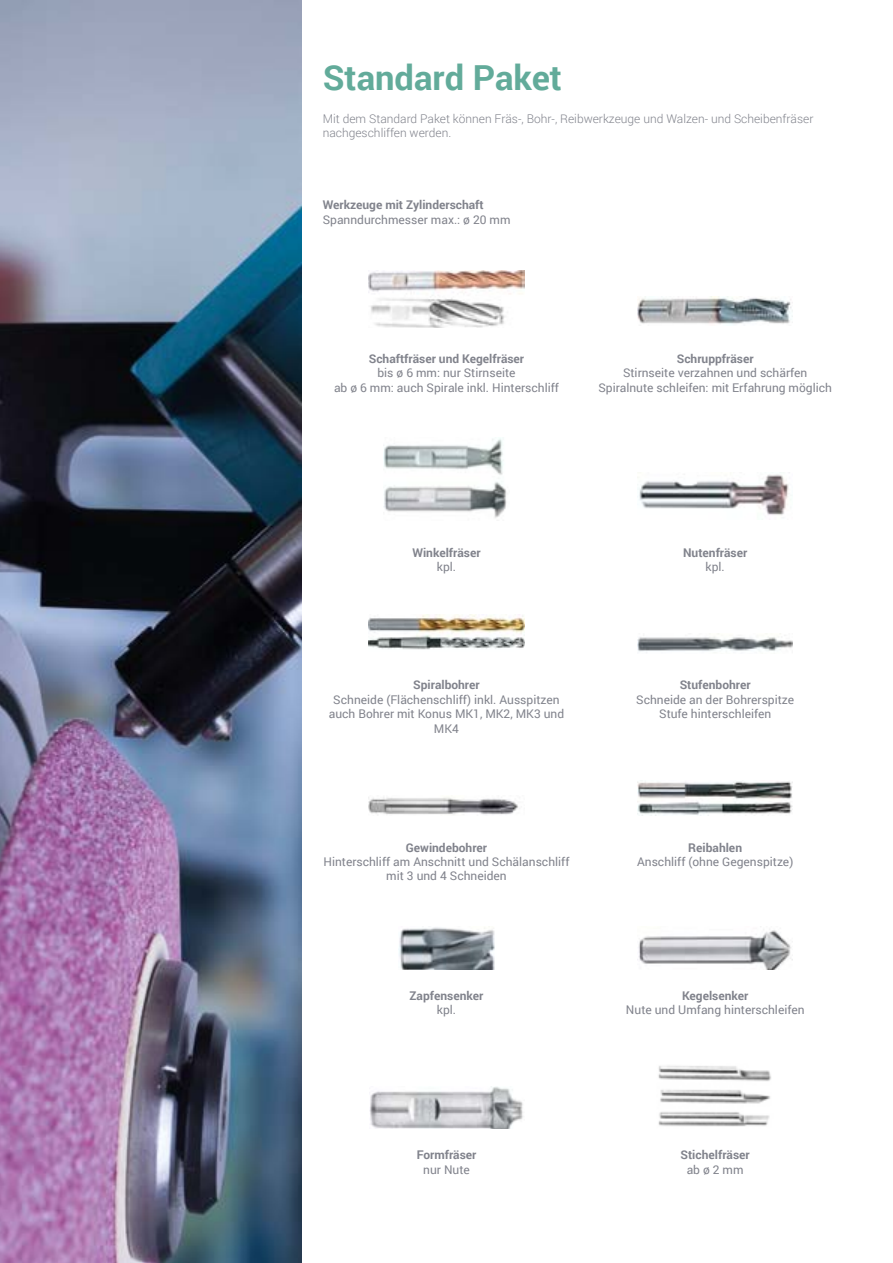
<style>
.page{position:relative;width:893px;height:1263px;background:#fff}
.page>*{position:absolute;margin:0;border:0;box-sizing:border-box;transform-origin:0 0}
.t1{font:700 34.5px "Roboto";color:#62ab9a}
.t2{font:12px/14.4px "Roboto";color:#81838c;text-align:center}
.t3{font:700 12px "Roboto";color:#81838c}
.t4{font:300 12px/14.4px "Roboto";color:#81838c}
</style>
<div class="page">
<img style="left:0;top:0;width:301px;height:1263px">
<img style="left:369px;top:271px;width:155px;height:56px">
<img style="left:384px;top:438px;width:123px;height:80px">
<img style="left:369px;top:614px;width:155px;height:36px">
<img style="left:369px;top:797px;width:149px;height:18px">
<img style="left:638px;top:296px;width:155px;height:28px">
<img style="left:639px;top:472px;width:151px;height:43px">
<img style="left:638px;top:633px;width:155px;height:19px">
<img style="left:638px;top:781px;width:155px;height:34px">
<img style="left:399px;top:927px;width:96px;height:42px">
<img style="left:638px;top:930px;width:155px;height:39px">
<img style="left:369px;top:1086px;width:154px;height:43px">
<img style="left:658px;top:1066px;width:113px;height:61px">
<h1 class="t1" style="left:323px;top:54px;width:241px">Standard Paket</h1>
<p class="t4" style="left:323px;top:111px;width:492px">Mit dem Standard Paket können Fräs-, Bohr-, Reibwerkzeuge und Walzen- und Scheibenfräser nachgeschliffen werden.</p>
<p class="t3" style="left:323px;top:197px;width:163px">Werkzeuge mit Zylinderschaft</p>
<p class="t2" style="left:323px;top:212px;width:189px">Spanndurchmesser max.: ø 20 mm</p>
<p class="t3" style="left:369px;top:350px;width:157px">Schaftfräser und Kegelfräser</p>
<p class="t2" style="left:334px;top:365px;width:226px">bis ø 6 mm: nur Stirnseite<br>ab ø 6 mm: auch Spirale inkl. Hinterschliff</p>
<p class="t3" style="left:677px;top:350px;width:78px">Schruppfräser</p>
<p class="t2" style="left:598px;top:365px;width:235px">Stirnseite verzahnen und schärfen<br>Spiralnute schleifen: mit Erfahrung möglich</p>
<p class="t3" style="left:412px;top:544px;width:70px">Winkelfräser</p>
<p class="t2" style="left:437px;top:559px;width:21px">kpl.</p>
<p class="t3" style="left:683px;top:544px;width:66px">Nutenfräser</p>
<p class="t2" style="left:706px;top:559px;width:21px">kpl.</p>
<p class="t3" style="left:413px;top:677px;width:68px">Spiralbohrer</p>
<p class="t2" style="left:329px;top:692px;width:237px">Schneide (Flächenschliff) inkl. Ausspitzen auch Bohrer mit Konus MK1, MK2, MK3 und<br>MK4</p>
<p class="t3" style="left:680px;top:677px;width:73px">Stufenbohrer</p>
<p class="t2" style="left:636px;top:692px;width:160px">Schneide an der Bohrerspitze<br>Stufe hinterschleifen</p>
<p class="t3" style="left:406px;top:839px;width:83px">Gewindebohrer</p>
<p class="t2" style="left:323px;top:854px;width:247px">Hinterschliff am Anschnitt und Schälanschliff mit 3 und 4 Schneiden</p>
<p class="t3" style="left:688px;top:839px;width:55px">Reibahlen</p>
<p class="t2" style="left:637px;top:854px;width:158px">Anschliff (ohne Gegenspitze)</p>
<p class="t3" style="left:410px;top:987px;width:75px">Zapfensenker</p>
<p class="t2" style="left:437px;top:1002px;width:21px">kpl.</p>
<p class="t3" style="left:682px;top:987px;width:68px">Kegelsenker</p>
<p class="t2" style="left:626px;top:1002px;width:180px">Nute und Umfang hinterschleifen</p>
<p class="t3" style="left:417px;top:1146px;width:61px">Formfräser</p>
<p class="t2" style="left:423px;top:1162px;width:48px">nur Nute</p>
<p class="t3" style="left:680px;top:1146px;width:71px">Stichelfräser</p>
<p class="t2" style="left:687px;top:1162px;width:58px">ab ø 2 mm</p>
</div>
